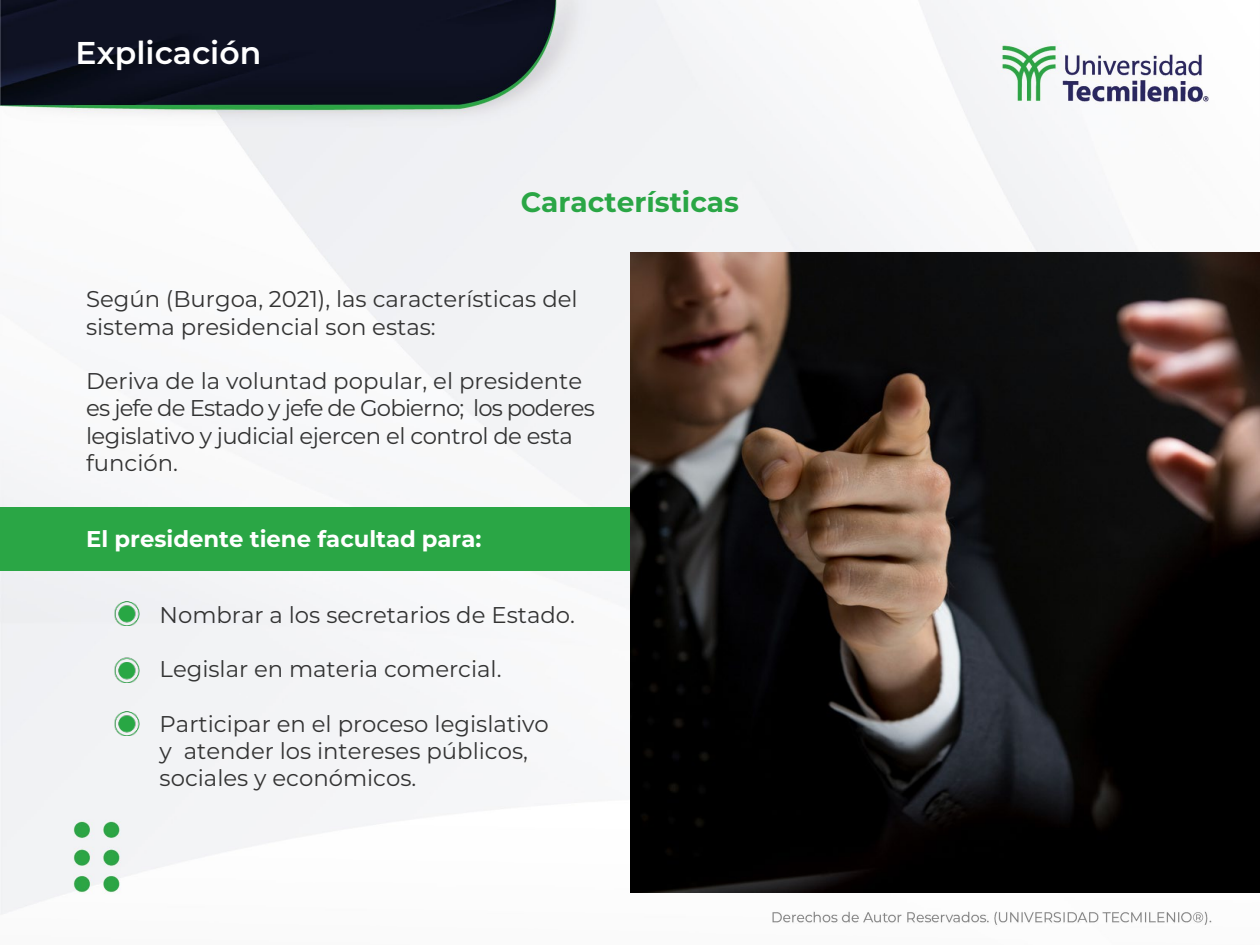
<style>
.page{position:relative;width:1260px;height:945px;background:#fff}
.page>*{position:absolute;margin:0;border:0;box-sizing:border-box;transform-origin:0 0}
.t1{font:600 31.5px "Montserrat";color:#fff}
.t2{font:700 28px "Montserrat";color:#2aa645}
.t3{font:22.75px/27.3px "Montserrat";color:#333}
.t4{font:22.75px/27.3px "Montserrat";letter-spacing:-.025em;color:#333}
.t5{font:700 22.75px "Montserrat";color:#fff}
</style>
<div class="page">
<img style="left:0;top:0;width:1260px;height:925px">
<div style="left:0;top:507px;width:630px;height:63px;background:#2aa645"></div>
<img style="left:74px;top:579px;width:80px;height:47px">
<img style="left:74px;top:636px;width:80px;height:46px">
<img style="left:74px;top:689px;width:80px;height:47px">
<img style="left:630px;top:252px;width:630px;height:640px">
<h1 class="t1" style="left:76px;top:31px;width:187px">Explicación</h1>
<p class="t2" style="left:521px;top:182px;width:220px">Características</p>
<p class="t3" style="left:86px;top:285px;width:493px">Según (Burgoa, 2021), las características del sistema presidencial son estas:</p>
<p class="t4" style="left:86px;top:367px;width:510px">Deriva de la voluntad popular, el presidente es jefe de Estado y jefe de Gobierno; los poderes legislativo y judicial ejercen el control de esta función.</p>
<p class="t5" style="left:86px;top:522px;width:397px">El presidente tiene facultad para:</p>
<p class="t3" style="left:160px;top:600px;width:417px">Nombrar a los secretarios de Estado.</p>
<p class="t3" style="left:160px;top:655px;width:343px">Legislar en materia comercial.</p>
<p class="t3" style="left:160px;top:709px;width:391px">Participar en el proceso legislativo y atender los intereses públicos, sociales y económicos.</p>
</div>
